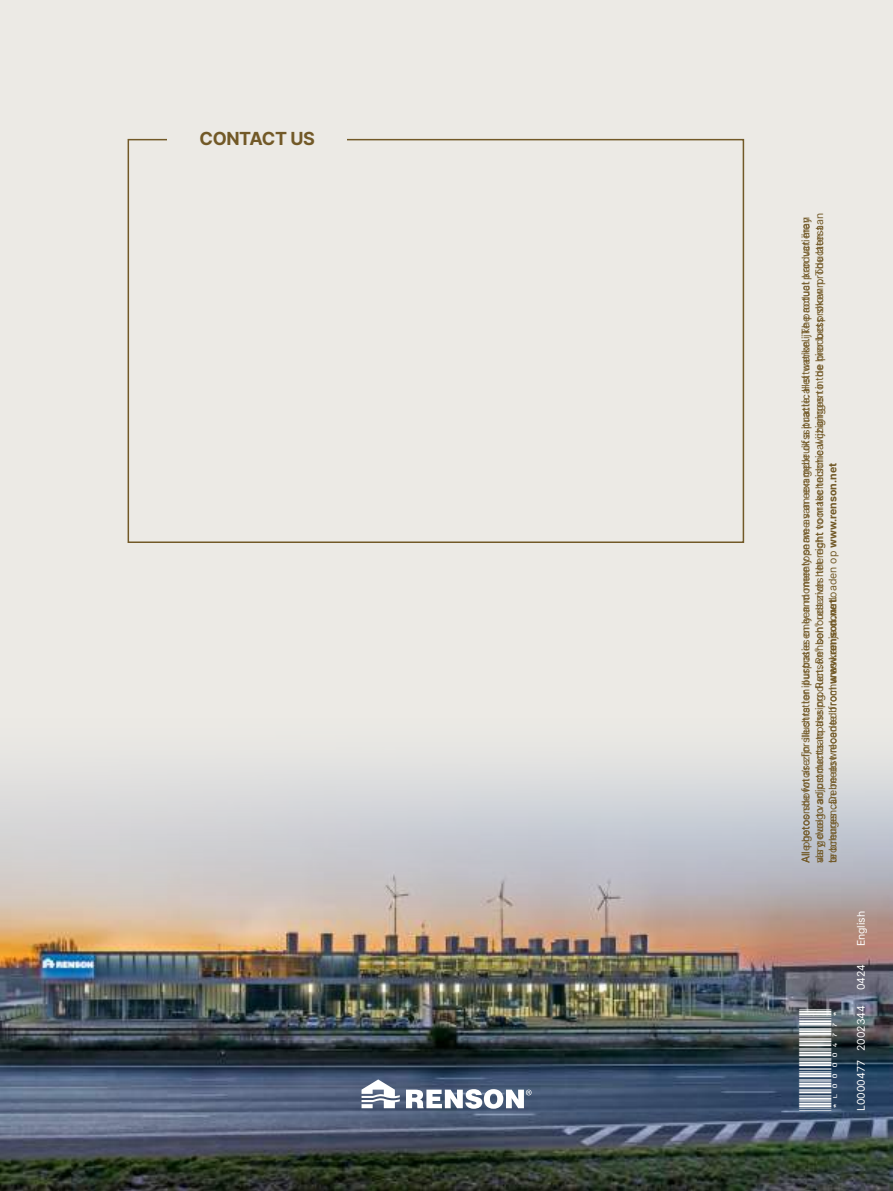
<style>
.page{position:relative;width:893px;height:1191px;background:#eceae5}
.page>*{position:absolute;margin:0;border:0;box-sizing:border-box;transform-origin:0 0}
.t1{font:700 18px "Inter";letter-spacing:-.02em;color:#725927}
.t2{font:10.5px/13.5px "Inter";color:#725927}
.t3{font:10.5px "Inter";color:#fff}
.t4{font:10.5px "ID Automation HC39 M";color:#fff}
.s1{font-weight:700}
</style>
<div class="page">
<img style="left:0;top:916px;width:893px;height:275px">
<svg style="left:0;top:762px;width:893px;height:154px"></svg>
<svg style="left:362px;top:1079px;width:38px;height:29px"></svg>
<svg style="left:406px;top:1089px;width:125px;height:19px;background:#b9c0cb"></svg>
<div style="left:128px;top:139px;width:616px;height:404px;border:2px solid #725927"></div>
<div style="left:168px;top:128px;width:179px;height:17px;background:#eceae5"></div>
<h1 class="t1" style="left:200px;top:125px;width:117px">CONTACT US</h1>
<p class="t2" style="left:799px;top:863px;width:652px;text-indent:12px;rotate:-90deg">e ge onde foto’s zijn s echts ter ill stratie en een momentopname van een gebruikssituatie. Het werkelijke prod ct kan variëren als gevolg v n productaanpassing. Renson<sup>®</sup> behoudt zich het rec voor technische wijzigingen in d hier besproken producten aan te brengen. De meest recente b chures kan je downloaden op <span class="s1">www.renson.net</span></p>
<p class="t2" style="left:799px;top:863px;width:647px;rotate:-90deg">All photos shown are for illustration purposes only and merely serve as an example of a practical situation. The actual product may vary due to adjustments to the product. Renson<sup>®</sup> reserves the right to make technical changes to the products shown. The latest brochures can be downloaded from <span class="s1">www.renson.net</span>.</p>
<p class="t3" style="left:853px;top:946px;width:37px;rotate:-90deg">English</p>
<p class="t3" style="left:853px;top:990px;width:28px;rotate:-90deg">0424</p>
<p class="t4" style="left:822px;top:1111px;width:103px;rotate:-90deg">*L0000477*</p>
<p class="t3" style="left:853px;top:1111px;width:107px;rotate:-90deg">L0000477 2002344</p>
</div>
